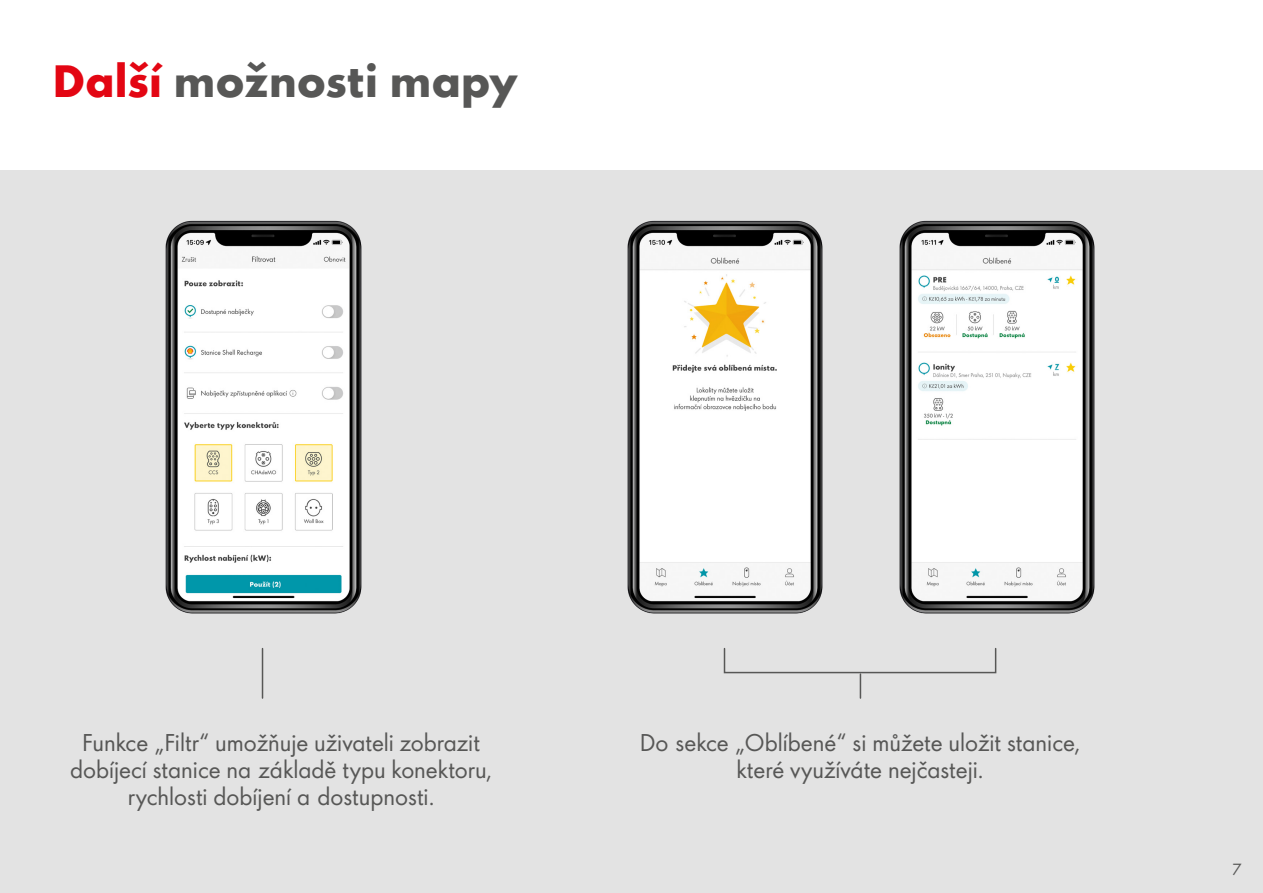
<style>
.page{position:relative;width:1263px;height:893px;background:#fff}
.page>*{position:absolute;margin:0;border:0;box-sizing:border-box;transform-origin:0 0}
.t1{font:700 42px "Shell";color:#575756}
.t2{font:22.5px/27px "Shell";color:#575756;text-align:center}
.t3{font:15px "Shell";color:#575756}
.s1{color:#e30613}
</style>
<div class="page">
<div style="left:0;top:170px;width:1263px;height:723px;background:#e3e3e3"></div>
<img style="left:165px;top:220px;width:197px;height:394px">
<img style="left:627px;top:220px;width:196px;height:394px">
<img style="left:899px;top:220px;width:196px;height:394px">
<hr style="left:262px;top:649px;width:1px;height:49px;background:#575756">
<svg style="left:860px;top:674px;width:1px;height:24px"></svg>
<div style="left:724px;top:648px;width:272px;height:25px;border:2px solid #575756"></div>
<h1 class="t1" style="left:53px;top:46px;width:467px"><span class="s1">Další</span> možnosti mapy</h1>
<p class="t2" style="left:70px;top:727px;width:423px">Funkce „Filtr“ umožňuje uživateli zobrazit dobíjecí stanice na základě typu konektoru, rychlosti dobíjení a dostupnosti.</p>
<p class="t2" style="left:640px;top:727px;width:442px">Do sekce „Oblíbené“ si můžete uložit stanice, které využíváte nejčasteji.</p>
<p class="t3" style="left:1232px;top:857px;width:11px">7</p>
</div>
